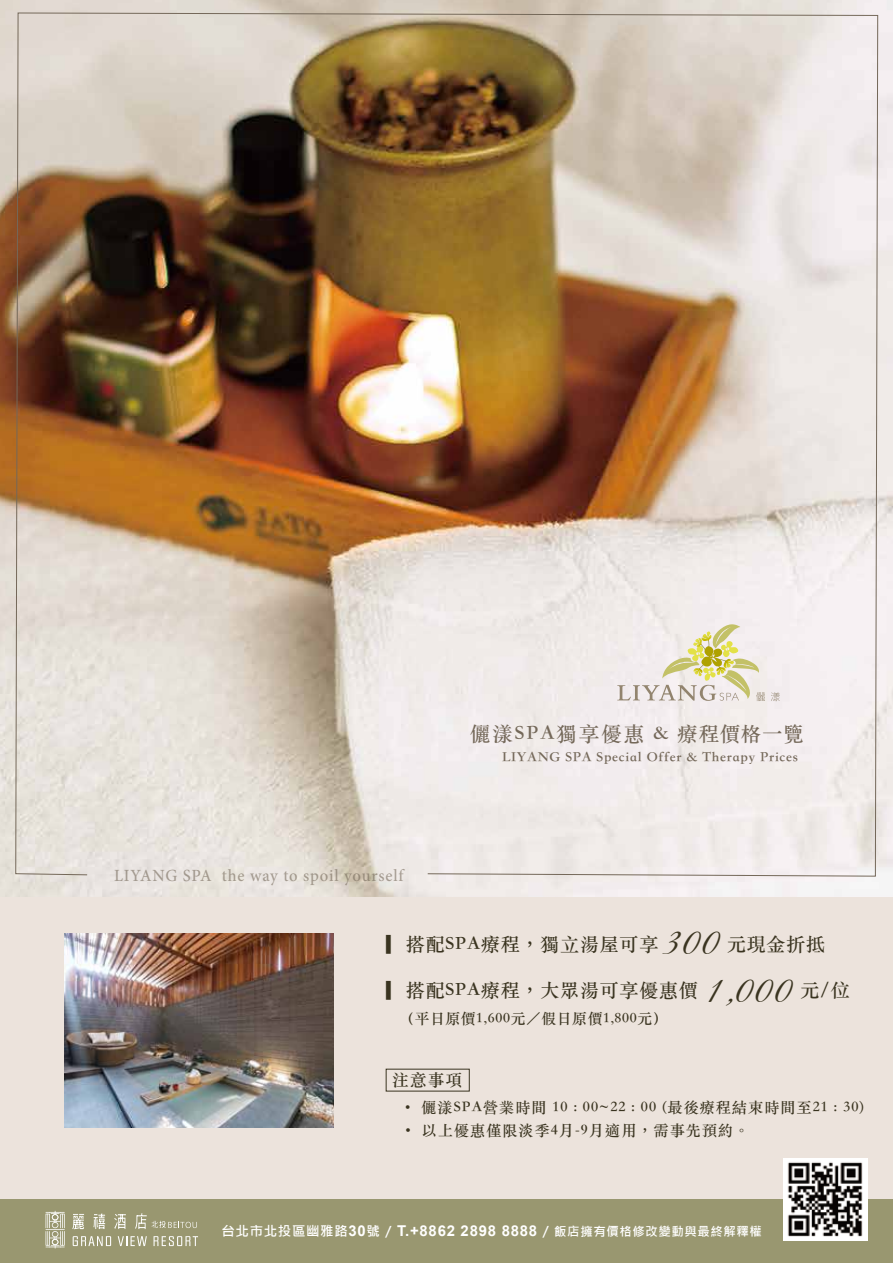
<style>
.page{position:relative;width:893px;height:1263px;background:#fff}
.page>*{position:absolute;margin:0;border:0;box-sizing:border-box;transform-origin:0 0}
.t1{font:italic 38.85px/48.3px "Amaze";letter-spacing:.05em;color:#3a3420}
.t2{font:20.4px "ST Songti TC Bold";letter-spacing:.1em;color:#746859}
.t3{font:18.9px "ST Songti TC Bold";letter-spacing:.05em;color:#3a3420}
.t4{font:500 17.1px "Minion Pro";letter-spacing:.045em;color:#746859}
.t5{font:16.5px "ST Songti TC Bold";color:#3a3420}
.t6{font:15px "ST Songti TC Bold";letter-spacing:.075em;color:#3a3420}
.t7{font:700 14.85px "Arial";letter-spacing:.05em;color:#fff}
.t8{font:14.7px "ST Songti TC Bold";letter-spacing:.05em;color:#3a3420}
.t9{font:14.25px "ST Songti TC Bold";letter-spacing:.05em;color:#746859}
.s1{font-size:20.1px}
.s2{font-family:"Microsoft Jheng Hei";font-size:13.5px}
.s3{font-family:"Microsoft Jheng Hei";font-size:12.45px}
</style>
<div class="page">
<div style="left:0;top:844px;width:893px;height:410px;background:#ece3dc"></div>
<div style="left:0;top:1199px;width:893px;height:64px;background:#999770"></div>
<img style="left:0;top:0;width:893px;height:896px">
<svg style="left:46px;top:1211px;width:19px;height:37px"></svg>
<svg style="left:73px;top:1236px;width:38px;height:10px"></svg>
<svg style="left:118px;top:1236px;width:29px;height:10px"></svg>
<svg style="left:154px;top:1236px;width:44px;height:10px"></svg>
<svg style="left:72px;top:1214px;width:12px;height:15px"></svg>
<svg style="left:93px;top:1213px;width:12px;height:16px"></svg>
<svg style="left:114px;top:1214px;width:12px;height:15px"></svg>
<svg style="left:135px;top:1213px;width:62px;height:16px"></svg>
<img style="left:65px;top:934px;width:268px;height:193px">
<img style="left:15px;top:12px;width:863px;height:865px">
<img style="left:783px;top:1158px;width:84px;height:82px">
<h2 class="t2" style="left:470px;top:721px;width:335px">儷漾SPA獨享優惠 &amp; <span class="s1">療程價格一覽</span></h2>
<p class="t4" style="left:114px;top:864px;width:291px">LIYANG SPA the way to spoil yourself</p>
<p class="t9" style="left:502px;top:748px;width:297px">LIYANG SPA Special Offer &amp; Therapy Prices</p>
<h1 class="t1" style="left:707px;top:916px;width:88px;text-indent:-42px">300<br>1,000</h1>
<p class="t3" style="left:386px;top:933px;width:274px">▎搭配SPA療程，獨立湯屋可享</p>
<p class="t3" style="left:727px;top:933px;width:100px">元現金折抵</p>
<p class="t3" style="left:386px;top:978px;width:313px">▎搭配SPA療程，大眾湯可享優惠價</p>
<p class="t3" style="left:800px;top:978px;width:51px">元/位</p>
<p class="t8" style="left:399px;top:1009px;width:270px">（平日原價1,600元／假日原價1,800元）</p>
<p class="t5" style="left:392px;top:1070px;width:71px">注意事項</p>
<p class="t6" style="left:405px;top:1098px;width:460px">• 儷漾SPA營業時間 10 : 00~22 : 00 (最後療程結束時間至21 : 30)</p>
<p class="t6" style="left:406px;top:1120px;width:345px">• 以上優惠僅限淡季4月-9月適用，需事先預約︒</p>
<p class="t7" style="left:222px;top:1221px;width:542px"><span class="s2">台北市北投區幽雅路</span>30<span class="s2">號 /</span> T.+8862 2898 8888 <span class="s2">/</span> <span class="s3">飯店擁有價格修改變動與最終解釋權</span></p>
</div>
